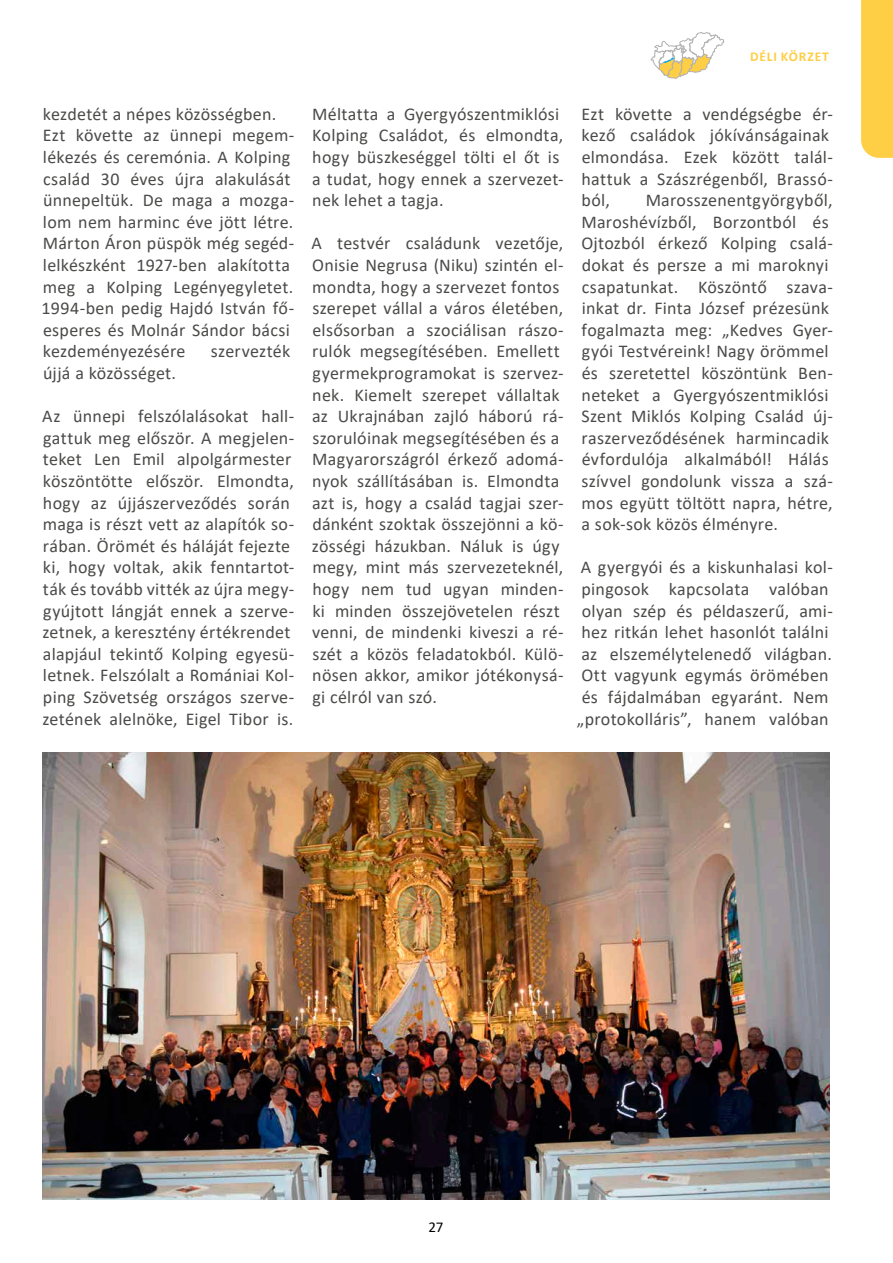
<style>
.page{position:relative;width:893px;height:1263px;background:#fff}
.page>*{position:absolute;margin:0;border:0;box-sizing:border-box;transform-origin:0 0}
.t1{font:18px/21.6px "Calibri";letter-spacing:.015em;color:#4a4a49}
.t2{font:15px "Calibri";color:#000}
.t3{font:700 13.5px "Calibri";letter-spacing:.06em;color:#fece44}
</style>
<div class="page">
<img style="left:43px;top:753px;width:786px;height:446px">
<svg style="left:650px;top:32px;width:75px;height:47px"></svg>
<div style="left:861px;top:0;width:32px;height:158px;background:#fece44"></div>
<p class="t3" style="left:750px;top:47px;width:80px">DÉLI KÖRZET</p>
<p class="t1" style="left:42px;top:103px;width:254px">kezdetét a népes közösségben.<br>Ezt követte az ünnepi megem&shy;lékezés és ceremónia. A Kolping család 30 éves újra alakulását ünnepeltük. De maga a mozga&shy;lom nem harminc éve jött létre.<br>Márton Áron püspök még segéd&shy;lelkészként 1927-ben alakította meg a Kolping Legényegyletet.<br>1994-ben pedig Hajdó István fő&shy;esperes és Molnár Sándor bácsi kezdeményezésére</p>
<p class="t1" style="left:211px;top:340px;width:81px">szervezték</p>
<p class="t1" style="left:43px;top:362px;width:135px">újjá a közösséget.</p>
<p class="t1" style="left:42px;top:405px;width:254px">Az ünnepi felszólalásokat hall&shy;gattuk meg először. A megjelen&shy;teket Len Emil alpolgármester köszöntötte először. Elmondta, hogy az újjászerveződés során maga is részt vett az alapítók so&shy;rában. Örömét és háláját fejezte ki, hogy voltak, akik fenntartot&shy;ták és tovább vitték az újra meg - gyújtott lángját ennek a szerve&shy;zetnek, a keresztény értékrendet alapjául tekintő Kolping egyesü&shy;letnek. Felszólalt a Romániai Kol&shy;ping Szövetség országos szerve&shy;zetének alelnöke, Eigel Tibor is.</p>
<p class="t1" style="left:312px;top:103px;width:253px">Méltatta a Gyergyószentmiklósi<br>Kolping Családot, és elmondta, hogy büszkeséggel tölti el őt is a tudat, hogy ennek a szervezet&shy;nek lehet a tagja.</p>
<p class="t1" style="left:312px;top:232px;width:254px">A testvér családunk vezetője,<br>Onisie Negrusa (Niku) szintén el&shy;mondta, hogy a szervezet fontos szerepet vállal a város életében, elsősorban a szociálisan rászo&shy;rulók megsegítésében. Emellett gyermekprogramokat is szervez&shy;nek. Kiemelt szerepet vállaltak az Ukrajnában zajló háború rá&shy;szorulóinak megsegítésében és a<br>Magyarországról érkező adomá&shy;nyok szállításában is. Elmondta azt is, hogy a család tagjai szer&shy;dánként szoktak összejönni a kö&shy;zösségi házukban. Náluk is úgy megy, mint más szervezeteknél, hogy nem tud ugyan minden&shy;ki minden összejövetelen részt venni, de mindenki kiveszi a ré&shy;szét a közös feladatokból. Külö&shy;nösen akkor, amikor jótékonysá&shy;gi célról van szó.</p>
<p class="t1" style="left:581px;top:103px;width:253px">Ezt követte a vendégségbe ér&shy;kező családok jókívánságainak elmondása. Ezek között talál&shy;hattuk a Szászrégenből, Brassó&shy;ból,</p>
<p class="t1" style="left:581px;top:189px;width:253px;text-indent:64px">Marosszenentgyörgyből,<br>Maroshévízből, Borzontból és<br>Ojtozból érkező Kolping csalá&shy;dokat és persze a mi maroknyi csapatunkat. Köszöntő szava&shy;inkat dr. Finta József prézesünk fogalmazta meg: „Kedves Gyer&shy;gyói Testvéreink! Nagy örömmel és szeretettel köszöntünk Ben&shy;neteket a Gyergyószentmiklósi<br>Szent Miklós Kolping Család új&shy;raszerveződésének harmincadik évfordulója alkalmából! Hálás szívvel gondolunk vissza a szá&shy;mos együtt töltött napra, hétre, a sok-sok közös élményre.</p>
<p class="t1" style="left:577px;top:556px;width:258px">A gyergyói és a kiskunhalasi kol&shy;pingosok kapcsolata valóban olyan szép és példaszerű, ami&shy;hez ritkán lehet hasonlót találni az elszemélytelenedő világban.<br>Ott vagyunk egymás örömében és fájdalmában egyaránt. Nem „protokolláris”, hanem valóban</p>
<p class="t2" style="left:428px;top:1216px;width:16px">27</p>
</div>
